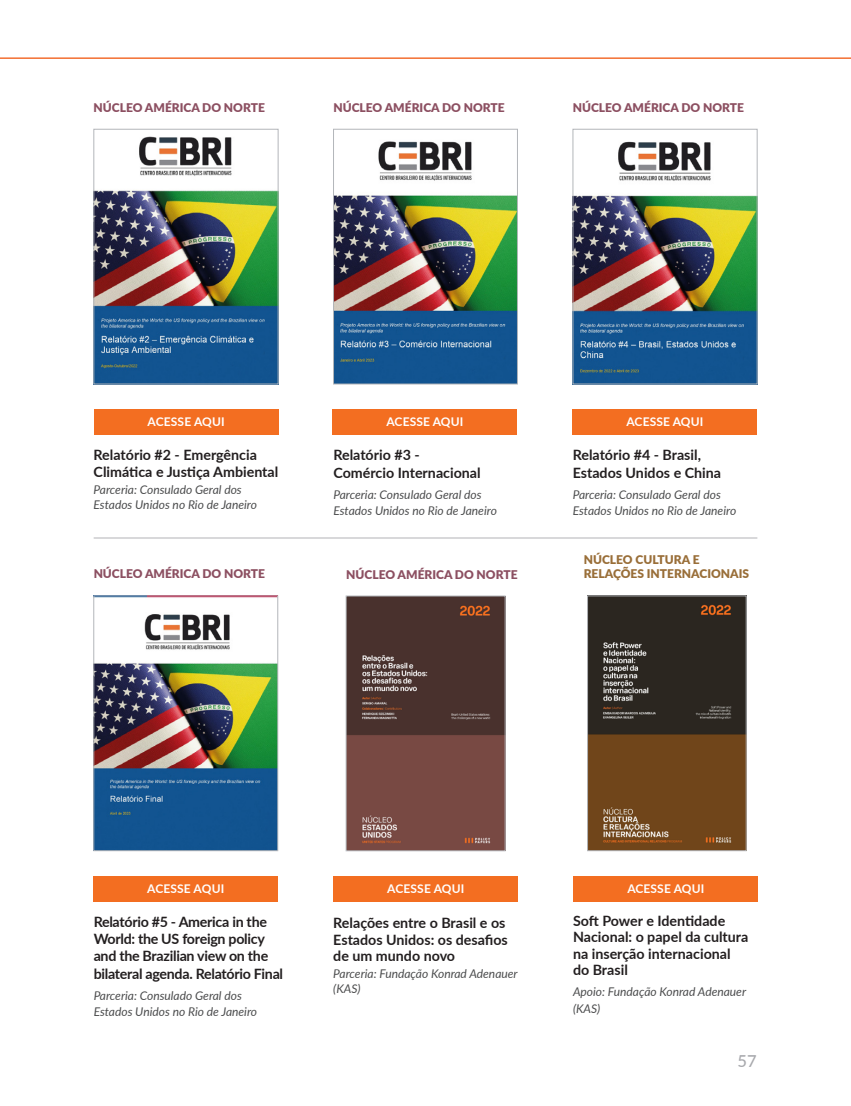
<style>
.page{position:relative;width:851px;height:1106px;background:#fff}
.page>*{position:absolute;margin:0;border:0;box-sizing:border-box;transform-origin:0 0}
.t1{font:500 16.5px "Lato";color:#a8a9ad}
.t2{font:700 14.25px/16.5px "Lato";color:#231f20}
.t3{font:700 14.25px/17.4px "Lato";letter-spacing:-.02em;color:#231f20}
.t4{font:italic 12px/16.5px "Lato";color:#4b4c4d}
.t5{font:900 12px "Lato";color:#8c4f61}
.t6{font:700 12px "Lato";letter-spacing:.01em;color:#fff}
.t7{font:900 12px/14.4px "Lato";color:#996e38}
</style>
<div class="page">
<img style="left:589px;top:597px;width:155px;height:252px">
<div style="left:587px;top:595px;width:159px;height:256px;border:1px solid #b3b6ba"></div>
<img style="left:96px;top:136px;width:180px;height:246px">
<div style="left:94px;top:129px;width:184px;height:255px;border:1px solid #b3b6ba"></div>
<hr style="left:0;top:57px;width:850px;height:2px;background:#f36e31">
<img style="left:348px;top:598px;width:155px;height:251px">
<div style="left:346px;top:596px;width:159px;height:255px;border:1px solid #b3b6ba"></div>
<hr style="left:94px;top:538px;width:663px;height:1px;background:#b2b3b7">
<img style="left:574px;top:141px;width:181px;height:241px">
<div style="left:572px;top:129px;width:185px;height:255px;border:1px solid #b3b6ba"></div>
<img style="left:335px;top:141px;width:180px;height:241px">
<div style="left:333px;top:129px;width:184px;height:255px;border:1px solid #b3b6ba"></div>
<img style="left:95px;top:597px;width:181px;height:252px">
<div style="left:93px;top:595px;width:185px;height:256px;border:1px solid #b3b6ba"></div>
<div style="left:94px;top:409px;width:184px;height:26px;background:#f36e21"></div>
<div style="left:332px;top:409px;width:185px;height:26px;background:#f36e21"></div>
<div style="left:572px;top:409px;width:185px;height:26px;background:#f36e21"></div>
<div style="left:94px;top:876px;width:184px;height:25px;background:#f36e21"></div>
<div style="left:333px;top:876px;width:185px;height:25px;background:#f36e21"></div>
<div style="left:573px;top:876px;width:184px;height:25px;background:#f36e21"></div>
<p class="t5" style="left:94px;top:98px;width:173px">NÚCLEO AMÉRICA DO NORTE</p>
<p class="t5" style="left:572px;top:98px;width:173px">NÚCLEO AMÉRICA DO NORTE</p>
<p class="t5" style="left:333px;top:98px;width:173px">NÚCLEO AMÉRICA DO NORTE</p>
<p class="t6" style="left:148px;top:413px;width:78px">ACESSE AQUI</p>
<p class="t6" style="left:386px;top:413px;width:78px">ACESSE AQUI</p>
<p class="t6" style="left:626px;top:413px;width:78px">ACESSE AQUI</p>
<p class="t2" style="left:94px;top:446px;width:186px">Relatório #2 - Emergência<br>Climática e Justiça Ambiental</p>
<p class="t4" style="left:94px;top:481px;width:165px;line-height:15px">Parceria: Consulado Geral dos<br>Estados Unidos no Rio de Janeiro</p>
<p class="t5" style="left:94px;top:565px;width:173px">NÚCLEO AMÉRICA DO NORTE</p>
<p class="t2" style="left:333px;top:445px;width:149px;line-height:18px">Relatório #3 -<br>Comércio Internacional</p>
<p class="t4" style="left:333px;top:486px;width:165px">Parceria: Consulado Geral dos<br>Estados Unidos no Rio de Janeiro</p>
<p class="t5" style="left:346px;top:565px;width:173px">NÚCLEO AMÉRICA DO NORTE</p>
<p class="t2" style="left:572px;top:445px;width:150px;line-height:18px">Relatório #4 - Brasil,<br>Estados Unidos e China</p>
<p class="t4" style="left:572px;top:486px;width:165px">Parceria: Consulado Geral dos<br>Estados Unidos no Rio de Janeiro</p>
<p class="t7" style="left:583px;top:552px;width:167px">NÚCLEO CULTURA E<br>RELAÇÕES INTERNACIONAIS</p>
<p class="t6" style="left:147px;top:879px;width:78px">ACESSE AQUI</p>
<p class="t6" style="left:387px;top:879px;width:78px">ACESSE AQUI</p>
<p class="t6" style="left:627px;top:879px;width:78px">ACESSE AQUI</p>
<p class="t3" style="left:94px;top:912px;width:191px">Relatório #5 - America in the<br>World: the US foreign policy and the Brazilian view on the bilateral agenda. Relatório Final</p>
<p class="t4" style="left:94px;top:986px;width:165px">Parceria: Consulado Geral dos<br>Estados Unidos no Rio de Janeiro</p>
<p class="t2" style="left:333px;top:914px;width:176px">Relações entre o Brasil e os<br>Estados Unidos: os desafios de um mundo novo</p>
<p class="t4" style="left:333px;top:966px;width:186px;line-height:15px">Parceria: Fundação Konrad Adenauer (KAS)</p>
<p class="t2" style="left:573px;top:911px;width:177px">Soft Power e Identidade<br>Nacional: o papel da cultura na inserção internacional do Brasil</p>
<p class="t4" style="left:573px;top:983px;width:175px">Apoio: Fundação Konrad Adenauer (KAS)</p>
<h1 class="t1" style="left:737px;top:1049px;width:21px">57</h1>
</div>
